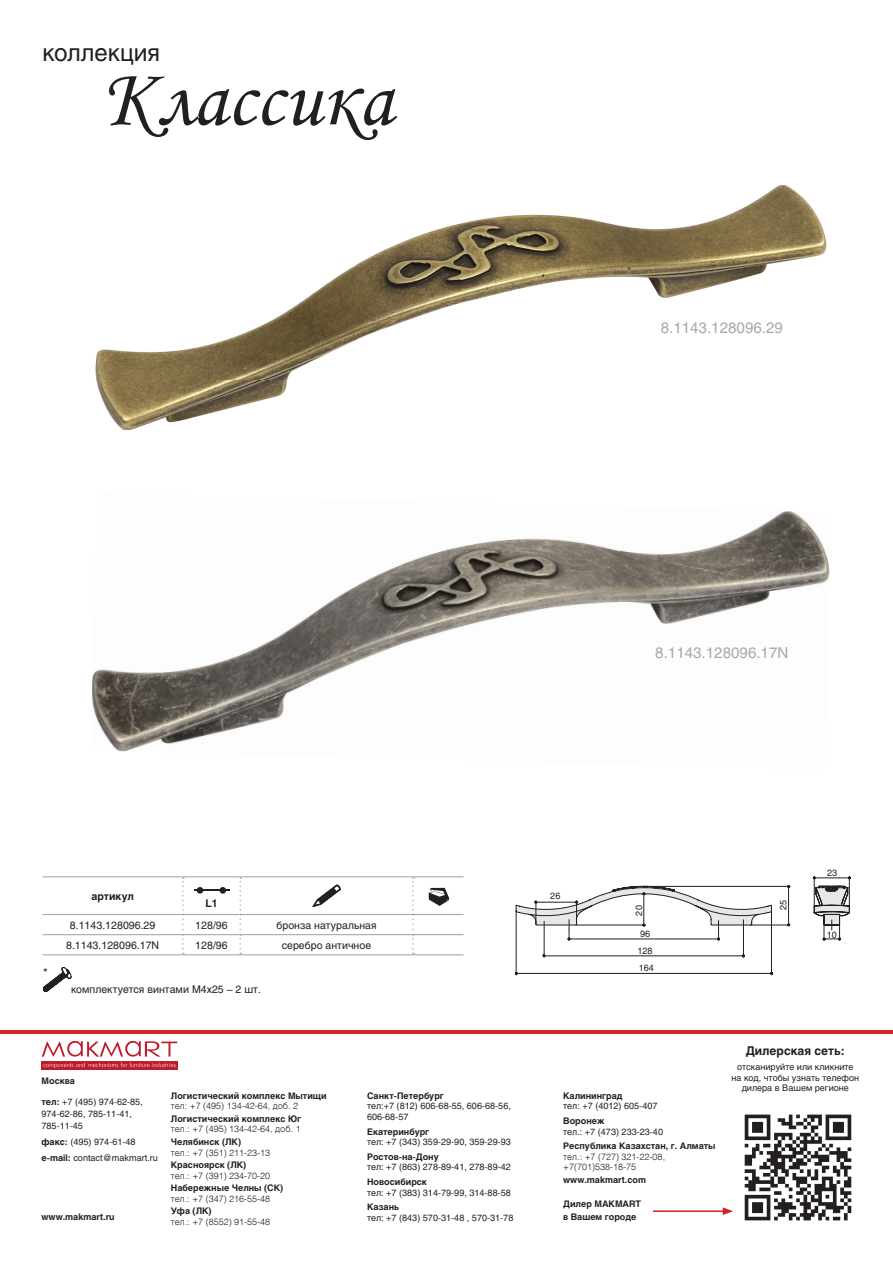
<style>
.page{position:relative;width:893px;height:1263px;background:#fff}
.page>*{position:absolute;margin:0;border:0;box-sizing:border-box;transform-origin:0 0}
.t1{font:24px "Helios";color:#231f20}
.t2{font:15px "Helios";color:#a8a9ad}
.t3{font:700 12px "Helios";color:#231f20}
.t4{font:12px "Helios";color:#231f20}
.t5{font:10.5px "Helios";color:#231f20}
.t6{font:700 10.5px "Helios";color:#231f20}
.t7{font:9px/12px "Helios";color:#231f20}
.t8{font:700 9px/13.5px "Helios";color:#231f20}
.t9{font:300 9px/10.5px "Helios";color:#231f20}
.s1{font-weight:700}
</style>
<div class="page">
<svg style="left:109px;top:76px;width:288px;height:64px"></svg>
<img style="left:744px;top:1114px;width:108px;height:107px">
<div style="left:42px;top:1061px;width:136px;height:9px;background:#be1d2c"></div>
<svg style="left:43px;top:1062px;width:133px;height:6px"></svg>
<svg style="left:42px;top:1041px;width:135px;height:15px"></svg>
<hr style="left:0;top:1030px;width:893px;height:4px;background:#d1232a">
<hr style="left:653px;top:1210px;width:72px;height:2px;background:#d1232a">
<svg style="left:723px;top:1207px;width:10px;height:8px"></svg>
<img style="left:96px;top:185px;width:730px;height:245px">
<img style="left:92px;top:588px;width:260px;height:164px">
<img style="left:352px;top:538px;width:263px;height:126px">
<img style="left:615px;top:511px;width:215px;height:113px">
<hr style="left:43px;top:876px;width:140px;height:1px;background:#a8a9ad">
<hr style="left:183px;top:876px;width:57px;height:1px;background:#a8a9ad">
<hr style="left:240px;top:876px;width:173px;height:1px;background:#a8a9ad">
<hr style="left:413px;top:876px;width:50px;height:1px;background:#a8a9ad">
<hr style="left:43px;top:914px;width:139px;height:1px;background:#a8a9ad">
<hr style="left:184px;top:914px;width:55px;height:1px;background:#a8a9ad">
<hr style="left:241px;top:914px;width:171px;height:1px;background:#a8a9ad">
<hr style="left:414px;top:914px;width:49px;height:1px;background:#a8a9ad">
<hr style="left:43px;top:934px;width:139px;height:1px;background:#a8a9ad">
<hr style="left:43px;top:954px;width:140px;height:1px;background:#a8a9ad">
<hr style="left:184px;top:934px;width:55px;height:1px;background:#a8a9ad">
<hr style="left:183px;top:954px;width:57px;height:1px;background:#a8a9ad">
<hr style="left:241px;top:934px;width:171px;height:1px;background:#a8a9ad">
<hr style="left:414px;top:934px;width:49px;height:1px;background:#a8a9ad">
<hr style="left:240px;top:954px;width:173px;height:1px;background:#a8a9ad">
<hr style="left:413px;top:954px;width:50px;height:1px;background:#a8a9ad">
<svg style="left:182px;top:877px;width:2px;height:77px"></svg>
<svg style="left:239px;top:877px;width:2px;height:77px"></svg>
<svg style="left:412px;top:877px;width:2px;height:77px"></svg>
<div style="left:219px;top:887px;width:7px;height:7px;background:#231f20;border-radius:50%"></div>
<div style="left:197px;top:887px;width:6px;height:7px;background:#231f20;border-radius:50%"></div>
<hr style="left:194px;top:890px;width:35px;height:1px;background:#231f20">
<svg style="left:313px;top:885px;width:28px;height:22px"></svg>
<svg style="left:429px;top:888px;width:20px;height:18px"></svg>
<svg style="left:43px;top:967px;width:28px;height:25px"></svg>
<hr style="left:516px;top:910px;width:1px;height:65px;background:#231f20">
<hr style="left:771px;top:910px;width:1px;height:65px;background:#231f20">
<hr style="left:516px;top:973px;width:255px;height:1px;background:#231f20">
<svg style="left:515px;top:876px;width:336px;height:82px"></svg>
<h1 class="t1" style="left:43px;top:38px;width:119px">коллекция</h1>
<h2 class="t2" style="left:661px;top:319px;width:124px">8.1143.128096.29</h2>
<h2 class="t2" style="left:655px;top:644px;width:135px">8.1143.128096.17N</h2>
<h3 class="t4" style="left:43px;top:965px;width:6px">*</h3>
<p class="t6" style="left:92px;top:890px;width:44px">артикул</p>
<p class="t6" style="left:205px;top:897px;width:14px">L1</p>
<p class="t5" style="left:70px;top:919px;width:87px">8.1143.128096.29</p>
<p class="t5" style="left:195px;top:919px;width:34px">128/96</p>
<p class="t5" style="left:276px;top:919px;width:102px">бронза натуральная</p>
<p class="t5" style="left:66px;top:939px;width:95px">8.1143.128096.17N</p>
<p class="t5" style="left:195px;top:939px;width:34px">128/96</p>
<p class="t5" style="left:282px;top:939px;width:91px">серебро античное</p>
<p class="t5" style="left:71px;top:983px;width:191px">комплектуется винтами М4х25 – 2 шт.</p>
<p class="t8" style="left:42px;top:1074px;width:35px">Москва</p>
<p class="t7" style="left:42px;top:1095px;width:103px"><span class="s1">тел:</span> +7 (495) 974-62-85,<br>974-62-86, 785-11-41,<br>785-11-45</p>
<p class="t7" style="left:42px;top:1134px;width:118px;line-height:16.2px"><span class="s1">факс:</span> (495) 974-61-48 <span class="s1">e-mail:</span> contact@makmart.ru</p>
<p class="t8" style="left:42px;top:1210px;width:75px">www.makmart.ru</p>
<p class="t8" style="left:171px;top:1089px;width:157px">Логистический комплекс Мытищи</p>
<p class="t9" style="left:171px;top:1101px;width:129px">тел: +7 (495) 134-42-64, доб. 2</p>
<p class="t8" style="left:171px;top:1112px;width:132px">Логистический комплекс Юг</p>
<p class="t9" style="left:171px;top:1124px;width:131px">тел.: +7 (495) 134-42-64, доб. 1</p>
<p class="t8" style="left:171px;top:1135px;width:72px">Челябинск (ЛК)</p>
<p class="t9" style="left:171px;top:1147px;width:101px">тел.: +7 (351) 211-23-13</p>
<p class="t8" style="left:171px;top:1158px;width:77px">Красноярск (ЛК)</p>
<p class="t9" style="left:171px;top:1170px;width:101px">тел.: +7 (391) 234-70-20</p>
<p class="t8" style="left:171px;top:1181px;width:114px">Набережные Челны (CК)</p>
<p class="t9" style="left:171px;top:1193px;width:101px">тел.: +7 (347) 216-55-48</p>
<p class="t8" style="left:171px;top:1204px;width:42px">Уфа (ЛК)</p>
<p class="t9" style="left:171px;top:1216px;width:101px">тел.: +7 (8552) 91-55-48</p>
<p class="t8" style="left:367px;top:1089px;width:78px">Санкт-Петербург</p>
<p class="t7" style="left:367px;top:1101px;width:145px;line-height:10.5px">тел:+7 (812) 606-68-55, 606-68-56,<br>606-68-57</p>
<p class="t8" style="left:367px;top:1124px;width:64px">Екатеринбург</p>
<p class="t7" style="left:367px;top:1136px;width:145px">тел: +7 (343) 359-29-90, 359-29-93</p>
<p class="t8" style="left:367px;top:1150px;width:73px">Ростов-на-Дону</p>
<p class="t7" style="left:367px;top:1161px;width:145px">тел: +7 (863) 278-89-41, 278-89-42</p>
<p class="t8" style="left:367px;top:1175px;width:61px">Новосибирск</p>
<p class="t7" style="left:367px;top:1186px;width:145px">тел: +7 (383) 314-79-99, 314-88-58</p>
<p class="t8" style="left:367px;top:1200px;width:34px">Казань</p>
<p class="t7" style="left:367px;top:1211px;width:148px">тел: +7 (843) 570-31-48 , 570-31-78</p>
<p class="t7" style="left:550px;top:890px;width:12px">26</p>
<p class="t7" style="left:633px;top:915px;width:12px;rotate:-90deg">20</p>
<p class="t7" style="left:640px;top:927px;width:12px">96</p>
<p class="t7" style="left:637px;top:942px;width:18px;line-height:17.4px">128<br>164</p>
<p class="t7" style="left:777px;top:910px;width:12px;rotate:-90deg">25</p>
<p class="t7" style="left:827px;top:867px;width:12px">23</p>
<p class="t7" style="left:827px;top:928px;width:12px">10</p>
<p class="t8" style="left:563px;top:1089px;width:61px">Калининград</p>
<p class="t7" style="left:563px;top:1100px;width:96px">тел: +7 (4012) 605-407</p>
<p class="t8" style="left:563px;top:1114px;width:43px">Воронеж</p>
<p class="t7" style="left:563px;top:1125px;width:101px">тел.: +7 (473) 233-23-40</p>
<p class="t8" style="left:563px;top:1139px;width:154px">Республика Казахстан, г. Алматы</p>
<p class="t9" style="left:563px;top:1151px;width:103px">тел.: +7 (727) 321-22-08, +7(701)538-18-75</p>
<p class="t8" style="left:563px;top:1173px;width:84px">www.makmart.com</p>
<p class="t8" style="left:563px;top:1197px;width:79px">Дилер MAKMART в Вашем городе</p>
<h3 class="t3" style="left:746px;top:1043px;width:101px">Дилерская сеть:</h3>
<p class="t7" style="left:732px;top:1061px;width:129px;line-height:10.8px;text-align:center">отсканируйте или кликните на код, чтобы узнать телефон дилера в Вашем регионе</p>
</div>
